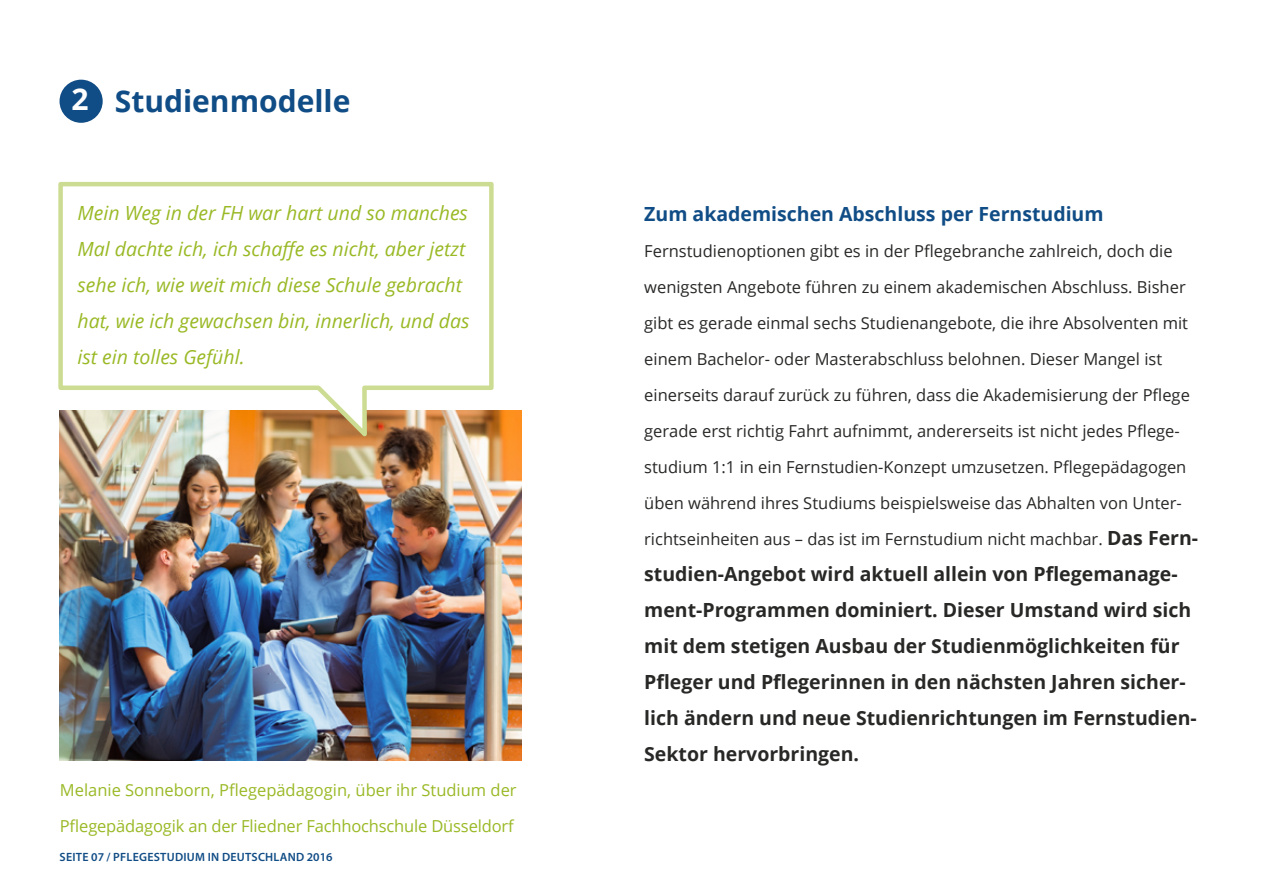
<style>
.page{position:relative;width:1263px;height:893px;background:#fff}
.page>*{position:absolute;margin:0;border:0;box-sizing:border-box;transform-origin:0 0}
.t1{font:700 30px "Open Sans";color:#104c85}
.t2{font:700 30px "Open Sans";color:#fff}
.t3{font:700 19.5px/36px "Open Sans";color:#282827}
.t4{font:italic 19.5px/36px "Open Sans";color:#99b925}
.t5{font:700 19.5px "Open Sans";color:#104c85}
.t6{font:16.5px/36px "Open Sans";color:#282827}
.t7{font:16.5px/36px "Open Sans";letter-spacing:-.01em;color:#99b925}
.t8{font:600 12px "Myriad Pro";letter-spacing:.02em;color:#104c85}
.s1{font-weight:700;font-size:19.5px}
</style>
<div class="page">
<div style="left:60px;top:80px;width:43px;height:43px;background:#104c85;border-radius:50%"></div>
<img style="left:60px;top:410px;width:461px;height:350px">
<svg style="left:58px;top:182px;width:438px;height:263px"></svg>
<h1 class="t2" style="left:72px;top:78px;width:19px">2</h1>
<h1 class="t1" style="left:115px;top:80px;width:237px">Studienmodelle</h1>
<p class="t4" style="left:78px;top:195px;width:393px">Mein Weg in der FH war hart und so manches Mal dachte ich, ich schaffe es nicht, aber jetzt sehe ich, wie weit mich diese Schule gebracht hat, wie ich gewachsen bin, innerlich, und das ist ein tolles Gefühl.</p>
<p class="t7" style="left:60px;top:772px;width:458px">Melanie Sonneborn, Pflegepädagogin, über ihr Studium der<br>Pflegepädagogik an der Fliedner Fachhochschule Düsseldorf</p>
<p class="t8" style="left:60px;top:850px;width:274px">SEITE 07 / PFLEGESTUDIUM IN DEUTSCHLAND 2016</p>
<p class="t5" style="left:644px;top:200px;width:461px">Zum akademischen Abschluss per Fernstudium</p>
<p class="t6" style="left:644px;top:232px;width:555px">Fernstudienoptionen gibt es in der Pflegebranche zahlreich, doch die wenigsten Angebote führen zu einem akademischen Abschluss. Bisher gibt es gerade einmal sechs Studienangebote, die ihre Absolventen mit einem Bachelor- oder Masterabschluss belohnen. Dieser Mangel ist einerseits darauf zurück zu führen, dass die Akademisierung der Pflege gerade erst richtig Fahrt aufnimmt, andererseits ist nicht jedes Pflege&shy;studium 1:1 in ein Fernstudien-Konzept umzusetzen. Pflegepädagogen üben während ihres Studiums beispielsweise das Abhalten von Unter&shy;richtseinheiten aus – das ist im Fernstudium nicht machbar. <span class="s1">Das Fern-</span></p>
<p class="t3" style="left:644px;top:555px;width:554px">studien-Angebot wird aktuell allein von Pflegemanage&shy;ment-Programmen dominiert. Dieser Umstand wird sich mit dem stetigen Ausbau der Studienmöglichkeiten für Pfleger und Pflegerinnen in den nächsten Jahren sicher&shy;lich ändern und neue Studienrichtungen im Fernstudien-Sektor hervorbringen.</p>
</div>
